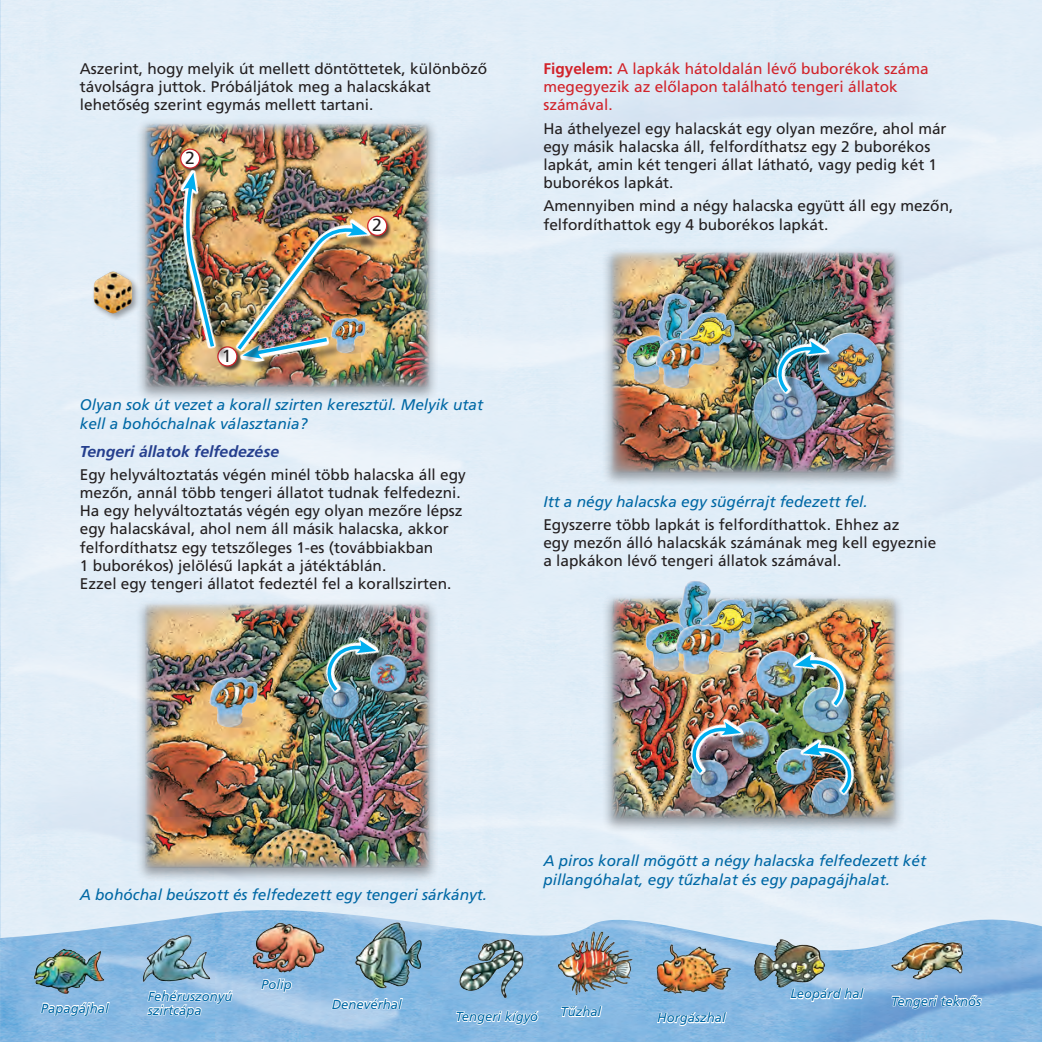
<style>
.page{position:relative;width:1042px;height:1042px;background:#fff}
.page>*{position:absolute;margin:0;border:0;box-sizing:border-box;transform-origin:0 0}
.t1{font:17.5px "Frutiger H";color:#231f20}
.Head2{font:italic 700 15.75px "Frutiger H";color:#253f8e}
.Fliess{font:15.4px/18.2px "Frutiger H";color:#231f20}
.Beispiel{font:italic 15.4px/18.2px "Frutiger H";color:#0068a5}
.Fliess-2{font:15.4px/18.2px "Frutiger H";color:#d1232a}
.Beispiel-2{font:italic 13.12px/14px "Frutiger H";color:#0068a5}
.s1{font-weight:700}
</style>
<div class="page">
<img style="left:0;top:908px;width:1042px;height:134px">
<img style="left:33px;top:936px;width:78px;height:75px">
<svg style="left:40px;top:994px;width:71px;height:27px"></svg>
<img style="left:140px;top:924px;width:78px;height:75px">
<svg style="left:146px;top:983px;width:89px;height:43px"></svg>
<img style="left:241px;top:912px;width:91px;height:75px">
<svg style="left:260px;top:974px;width:33px;height:19px"></svg>
<img style="left:340px;top:920px;width:91px;height:75px">
<svg style="left:331px;top:990px;width:73px;height:40px;background:#accdea"></svg>
<img style="left:443px;top:933px;width:91px;height:75px">
<svg style="left:455px;top:1010px;width:86px;height:29px"></svg>
<img style="left:548px;top:928px;width:91px;height:75px">
<svg style="left:560px;top:998px;width:43px;height:20px"></svg>
<img style="left:645px;top:934px;width:90px;height:75px">
<svg style="left:656px;top:1004px;width:72px;height:27px"></svg>
<img style="left:742px;top:928px;width:90px;height:75px">
<svg style="left:789px;top:980px;width:76px;height:26px"></svg>
<img style="left:882px;top:926px;width:90px;height:74px">
<svg style="left:890px;top:994px;width:93px;height:23px"></svg>
<div style="left:136px;top:118px;width:303px;height:284px;background:#231f20;opacity:.4"></div>
<div style="left:144px;top:122px;width:287px;height:266px;background:#231f20;opacity:.75"></div>
<div style="left:217px;top:346px;width:25px;height:26px;background:#231f20;opacity:.75"></div>
<div style="left:217px;top:346px;width:20px;height:21px;border:1px solid #d1232a;border-radius:50%"></div>
<div style="left:180px;top:148px;width:25px;height:26px;background:#231f20;opacity:.75"></div>
<div style="left:181px;top:149px;width:19px;height:19px;background:#fff;border-radius:50%"></div>
<div style="left:180px;top:148px;width:20px;height:21px;border:1px solid #d1232a;border-radius:50%"></div>
<div style="left:367px;top:215px;width:25px;height:26px;background:#231f20;opacity:.75"></div>
<svg style="left:368px;top:216px;width:19px;height:19px"></svg>
<div style="left:367px;top:216px;width:20px;height:20px;border:1px solid #d1232a;border-radius:50%"></div>
<div style="left:248px;top:343px;width:94px;height:31px;background:#231f20;opacity:.75"></div>
<img style="left:166px;top:169px;width:217px;height:195px">
<div style="left:91px;top:269px;width:49px;height:52px;background:#231f20;opacity:.4"></div>
<img style="left:94px;top:271px;width:38px;height:42px">
<div style="left:136px;top:599px;width:303px;height:283px;background:#231f20;opacity:.4"></div>
<div style="left:144px;top:603px;width:287px;height:266px;background:#231f20;opacity:.75"></div>
<img style="left:181px;top:625px;width:94px;height:116px">
<div style="left:320px;top:679px;width:45px;height:45px;background:#231f20;opacity:.4"></div>
<img style="left:320px;top:679px;width:41px;height:43px;border-radius:21px">
<div style="left:321px;top:687px;width:39px;height:32px;background:#231f20;opacity:.75"></div>
<div style="left:367px;top:652px;width:47px;height:47px;background:#231f20;opacity:.4"></div>
<div style="left:368px;top:653px;width:40px;height:28px;background:#fff;opacity:.75"></div>
<div style="left:369px;top:662px;width:39px;height:32px;background:#231f20;opacity:.75"></div>
<div style="left:332px;top:645px;width:59px;height:61px;background:#231f20;opacity:.75"></div>
<img style="left:315px;top:632px;width:72px;height:63px">
<div style="left:602px;top:247px;width:303px;height:240px;background:#231f20;opacity:.4"></div>
<div style="left:610px;top:251px;width:287px;height:222px;background:#231f20;opacity:.75"></div>
<img style="left:624px;top:256px;width:94px;height:26px">
<img style="left:597px;top:282px;width:60px;height:116px">
<img style="left:657px;top:262px;width:95px;height:116px">
<img style="left:627px;top:285px;width:94px;height:116px">
<div style="left:816px;top:331px;width:72px;height:71px;background:#231f20;opacity:.4"></div>
<div style="left:817px;top:332px;width:66px;height:48px;background:#fff;opacity:.75"></div>
<div style="left:817px;top:344px;width:66px;height:54px;background:#231f20;opacity:.75"></div>
<div style="left:752px;top:374px;width:71px;height:71px;background:#231f20;opacity:.4"></div>
<img style="left:752px;top:371px;width:70px;height:72px">
<div style="left:753px;top:375px;width:65px;height:45px;background:#fff;opacity:.75"></div>
<div style="left:753px;top:388px;width:65px;height:53px;background:#231f20;opacity:.75"></div>
<div style="left:783px;top:346px;width:58px;height:61px;background:#231f20;opacity:.75"></div>
<img style="left:766px;top:333px;width:72px;height:63px">
<div style="left:602px;top:593px;width:303px;height:240px;background:#231f20;opacity:.4"></div>
<div style="left:610px;top:597px;width:287px;height:222px;background:#231f20;opacity:.75"></div>
<img style="left:617px;top:568px;width:60px;height:116px">
<img style="left:677px;top:549px;width:94px;height:116px">
<img style="left:647px;top:572px;width:94px;height:116px">
<div style="left:810px;top:775px;width:45px;height:46px;background:#231f20;opacity:.4"></div>
<img style="left:811px;top:775px;width:42px;height:44px;border-radius:21px">
<div style="left:811px;top:784px;width:39px;height:32px;background:#231f20;opacity:.75"></div>
<img style="left:800px;top:720px;width:53px;height:15px">
<div style="left:802px;top:695px;width:48px;height:39px;background:#231f20;opacity:.75"></div>
<div style="left:730px;top:719px;width:47px;height:46px;background:#231f20;opacity:.4"></div>
<img style="left:728px;top:717px;width:50px;height:51px;border-radius:25px">
<div style="left:731px;top:720px;width:40px;height:28px;background:#fff;opacity:.75"></div>
<div style="left:731px;top:728px;width:40px;height:32px;background:#231f20;opacity:.75"></div>
<div style="left:689px;top:758px;width:45px;height:45px;background:#231f20;opacity:.4"></div>
<img style="left:690px;top:758px;width:42px;height:43px;border-radius:21px">
<div style="left:690px;top:767px;width:39px;height:32px;background:#231f20;opacity:.75"></div>
<div style="left:697px;top:727px;width:59px;height:61px;background:#231f20;opacity:.75"></div>
<img style="left:680px;top:714px;width:72px;height:63px">
<img style="left:746px;top:644px;width:64px;height:64px;border-radius:32px">
<div style="left:755px;top:649px;width:49px;height:34px;background:#fff;opacity:.75"></div>
<div style="left:756px;top:658px;width:49px;height:40px;background:#231f20;opacity:.75"></div>
<div style="left:774px;top:746px;width:47px;height:46px;background:#231f20;opacity:.4"></div>
<img style="left:771px;top:742px;width:51px;height:51px;border-radius:25px">
<div style="left:775px;top:747px;width:40px;height:28px;background:#fff;opacity:.75"></div>
<div style="left:775px;top:754px;width:40px;height:33px;background:#231f20;opacity:.75"></div>
<div style="left:800px;top:659px;width:59px;height:61px;background:#231f20;opacity:.75"></div>
<img style="left:784px;top:647px;width:72px;height:62px">
<div style="left:808px;top:747px;width:58px;height:61px;background:#231f20;opacity:.75"></div>
<img style="left:791px;top:735px;width:72px;height:62px">
<p class="Fliess" style="left:80px;top:60px;width:409px">Aszerint, hogy melyik út mellett döntöttetek, különböző távolságra juttok. Próbáljátok meg a halacskákat lehetőség szerint egymás mellett tartani.</p>
<p class="t1" style="left:185px;top:147px;width:11px">2</p>
<p class="t1" style="left:222px;top:346px;width:11px">1</p>
<p class="t1" style="left:372px;top:215px;width:11px">2</p>
<p class="Beispiel" style="left:80px;top:396px;width:405px">Olyan sok út vezet a korall szirten keresztül. Melyik utat kell a bohóchalnak választania?</p>
<p class="Head2" style="left:80px;top:442px;width:201px">Tengeri állatok felfedezése</p>
<p class="Fliess" style="left:80px;top:465px;width:387px">Egy helyváltoztatás végén minél több halacska áll egy mezőn, annál több tengeri állatot tudnak felfedezni.<br>Ha egy helyváltoztatás végén egy olyan mezőre lépsz egy halacskával, ahol nem áll másik halacska, akkor felfordíthatsz egy tetszőleges 1-es (továbbiakban<br>1 buborékos) jelölésű lapkát a játéktáblán.<br>Ezzel egy tengeri állatot fedeztél fel a korallszirten.</p>
<p class="Fliess-2" style="left:543px;top:60px;width:387px"><span class="s1">Figyelem:</span> A lapkák hátoldalán lévő buborékok száma megegyezik az előlapon található tengeri állatok számával.</p>
<p class="Fliess" style="left:543px;top:119px;width:405px">Ha áthelyezel egy halacskát egy olyan mezőre, ahol már egy másik halacska áll, felfordíthatsz egy 2 buborékos lapkát, amin két tengeri állat látható, vagy pedig két 1 buborékos lapkát.</p>
<p class="Fliess" style="left:543px;top:197px;width:411px">Amennyiben mind a négy halacska együtt áll egy mezőn, felfordíthattok egy 4 buborékos lapkát.</p>
<p class="Beispiel" style="left:543px;top:492px;width:326px">Itt a négy halacska egy sügérrajt fedezett fel.</p>
<p class="Fliess" style="left:543px;top:515px;width:394px">Egyszerre több lapkát is felfordíthattok. Ehhez az<br>egy mezőn álló halacskák számának meg kell egyeznie a lapkákon lévő tengeri állatok számával.</p>
<p class="Beispiel" style="left:80px;top:886px;width:409px">A bohóchal beúszott és felfedezett egy tengeri sárkányt.</p>
<p class="Beispiel" style="left:543px;top:852px;width:384px">A piros korall mögött a négy halacska felfedezett két pillangóhalat, egy tűzhalat és egy papagájhalat.</p>
<p class="Beispiel-2" style="left:41px;top:1001px;width:69px">Papagájhal</p>
<p class="Beispiel-2" style="left:148px;top:989px;width:86px">Fehéruszonyú szirtcápa</p>
<p class="Beispiel-2" style="left:261px;top:977px;width:32px">Polip</p>
<p class="Beispiel-2" style="left:332px;top:997px;width:72px">Denevérhal</p>
<p class="Beispiel-2" style="left:455px;top:1010px;width:84px">Tengeri kígyó</p>
<p class="Beispiel-2" style="left:560px;top:1005px;width:42px">Tűzhal</p>
<p class="Beispiel-2" style="left:657px;top:1011px;width:70px">Horgászhal</p>
<p class="Beispiel-2" style="left:790px;top:987px;width:74px">Leopárd hal</p>
<p class="Beispiel-2" style="left:891px;top:994px;width:92px">Tengeri teknős</p>
</div>
